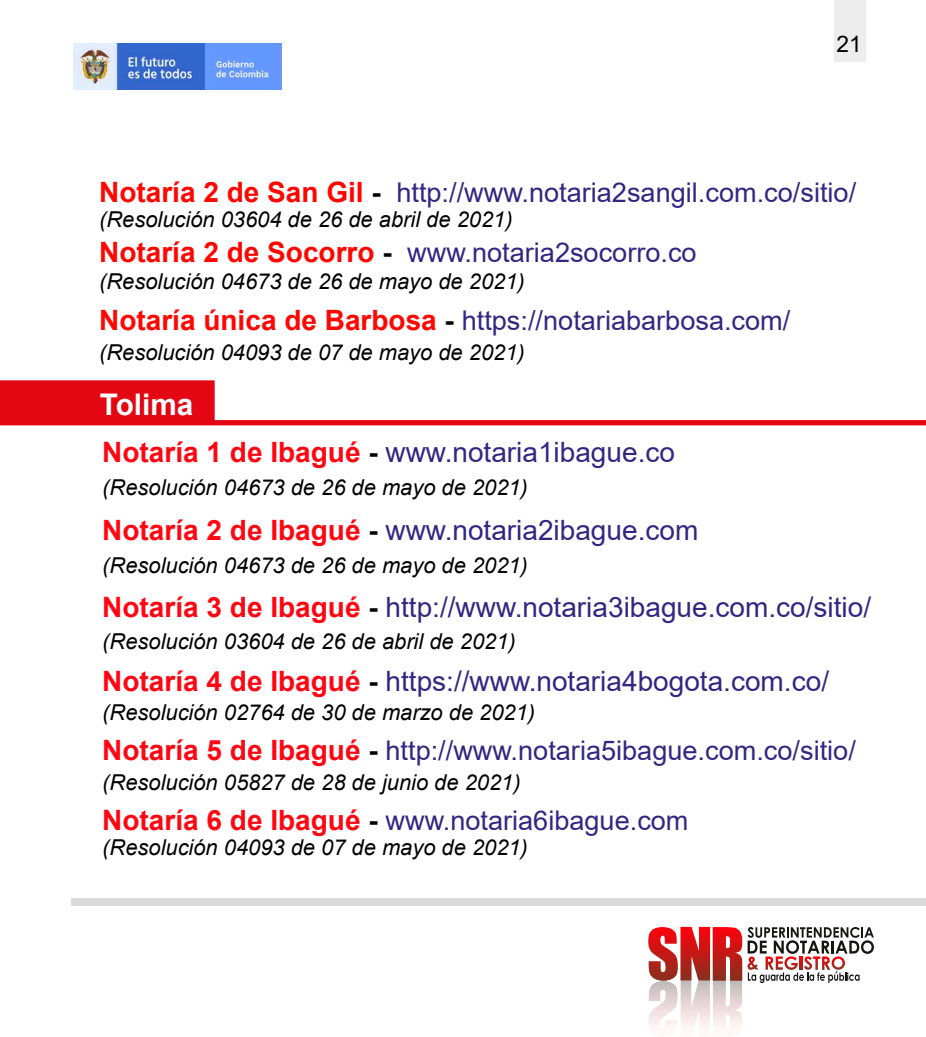
<style>
.page{position:relative;width:926px;height:1037px;background:#fff}
.page>*{position:absolute;margin:0;border:0;box-sizing:border-box;transform-origin:0 0}
.t1{font:700 29.75px "Arial";color:#fff}
.t2{font:28px "Arial";color:#312783}
.t3{font:27.12px "Arial";color:#312783}
.t4{font:22.75px "Arial";color:#000}
.t5{font:italic 21.88px "Arial";color:#000}
.s1{font-weight:700;font-size:28px;color:#ff0600}
.s2{font-weight:700;font-size:28px;color:#000}
.s3{font-weight:700;color:#ff0613}
.s4{font-weight:700;color:#000}
.s5{font-weight:700;color:#00000c}
.s6{font-weight:700;font-size:28px;color:#ff0613}
</style>
<div class="page">
<img style="left:73px;top:44px;width:208px;height:45px">
<svg style="left:648px;top:926px;width:226px;height:101px"></svg>
<div style="left:71px;top:898px;width:855px;height:7px;background:#dadada"></div>
<div style="left:834px;top:0;width:32px;height:62px;background:#ededed"></div>
<svg style="left:0;top:380px;width:926px;height:45px"></svg>
<p class="t4" style="left:836px;top:28px;width:27px">21</p>
<p class="t3" style="left:99px;top:174px;width:758px"><span class="s1">Notaría 2 de San Gil</span> <span class="s2">-</span> http://www.notaria2sangil.com.co/sitio/</p>
<p class="t5" style="left:99px;top:205px;width:415px">(Resolución 03604 de 26 de abril de 2021)</p>
<p class="t3" style="left:99px;top:234px;width:599px"><span class="s1">Notaría 2 de Socorro</span> <span class="s2">-</span> www.notaria2socorro.co</p>
<p class="t5" style="left:99px;top:267px;width:427px">(Resolución 04673 de 26 de mayo de 2021)</p>
<p class="t3" style="left:99px;top:302px;width:693px"><span class="s1">Notaría única de Barbosa</span> <span class="s2">-</span> https://notariabarbosa.com/</p>
<p class="t5" style="left:99px;top:338px;width:427px">(Resolución 04093 de 07 de mayo de 2021)</p>
<h1 class="t1" style="left:100px;top:383px;width:95px">Tolima</h1>
<p class="t2" style="left:102px;top:433px;width:574px"><span class="s3">Notaría 1 de Ibagué</span> <span class="s4">-</span> www.notaria1ibague.co</p>
<p class="t5" style="left:102px;top:473px;width:427px">(Resolución 04673 de 26 de mayo de 2021)</p>
<p class="t2" style="left:102px;top:510px;width:597px"><span class="s3">Notaría 2 de Ibagué</span> <span class="s5">-</span> www.notaria2ibague.com</p>
<p class="t5" style="left:102px;top:550px;width:427px">(Resolución 04673 de 26 de mayo de 2021)</p>
<p class="t2" style="left:102px;top:587px;width:770px"><span class="s3">Notaría 3 de Ibagué</span> <span class="s4">-</span> http://www.notaria3ibague.com.co/sitio/</p>
<p class="t5" style="left:102px;top:627px;width:415px">(Resolución 03604 de 26 de abril de 2021)</p>
<p class="t2" style="left:102px;top:662px;width:728px"><span class="s3">Notaría 4 de Ibagué</span> <span class="s4">-</span> https://www.notaria4bogota.com.co/</p>
<p class="t5" style="left:102px;top:698px;width:434px">(Resolución 02764 de 30 de marzo de 2021)</p>
<p class="t3" style="left:102px;top:731px;width:755px"><span class="s6">Notaría 5 de Ibagué</span> <span class="s2">-</span> http://www.notaria5ibague.com.co/sitio/</p>
<p class="t5" style="left:102px;top:768px;width:420px">(Resolución 05827 de 28 de junio de 2021)</p>
<p class="t3" style="left:102px;top:801px;width:588px"><span class="s6">Notaría 6 de Ibagué</span> <span class="s2">-</span> www.notaria6ibague.com</p>
<p class="t5" style="left:102px;top:833px;width:427px">(Resolución 04093 de 07 de mayo de 2021)</p>
</div>
